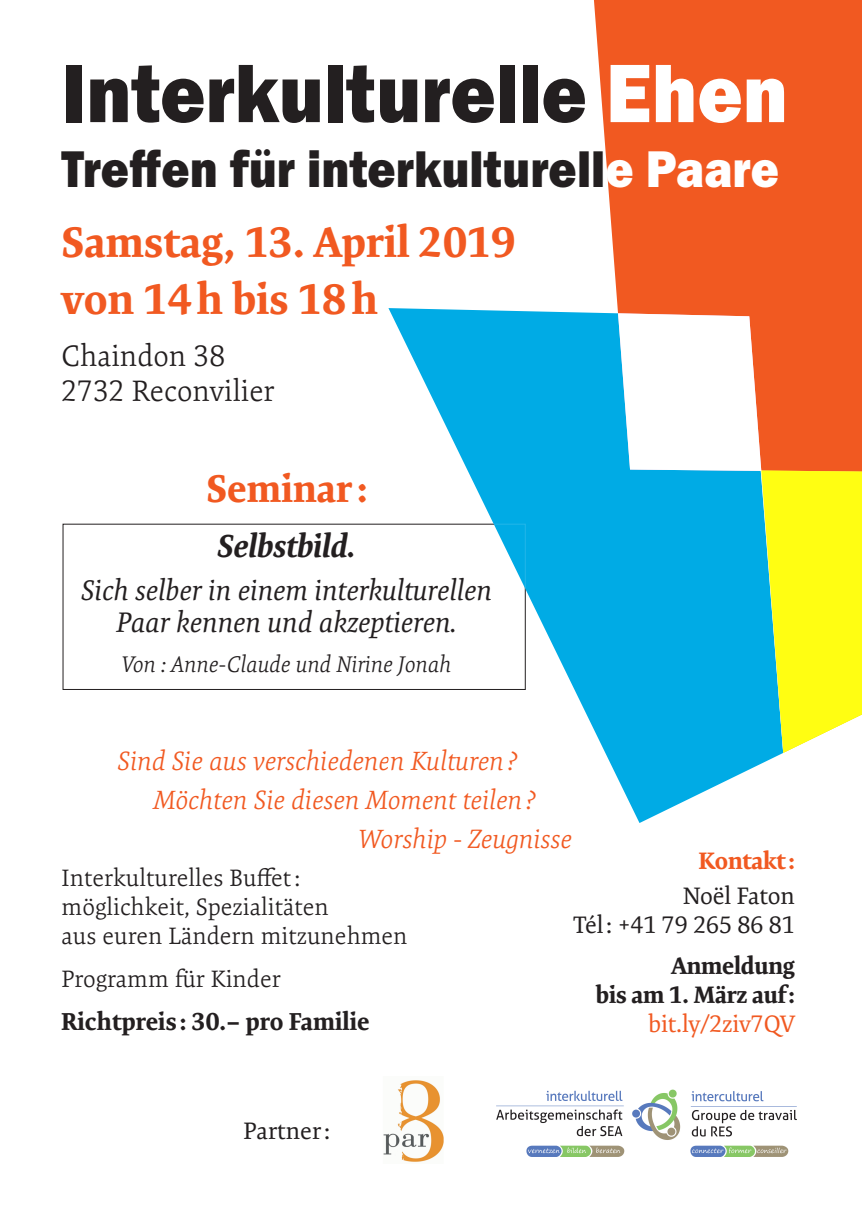
<style>
.page{position:relative;width:862px;height:1214px;background:#fff}
.page>*{position:absolute;margin:0;border:0;box-sizing:border-box;transform-origin:0 0}
.t1{font:85.6px "Franklin Gothic URW Hea";color:#231f20;scale:.9 1}
.t2{font:53.4px "Franklin Gothic URW Hea";color:#231f20;scale:.9 1}
.t3{font:700 43px/56.4px "Expo Serif Pro";color:#f15921}
.t4{font:700 38.8px "Expo Serif Pro";color:#f15921}
.t5{font:italic 700 32px "Expo Serif Pro";color:#231f20}
.t6{font:300 29.8px/35.8px "Expo Serif Pro";color:#231f20}
.t7{font:italic 28.4px/32.2px "Expo Serif Pro";color:#231f20;text-align:center}
.t8{font:italic 300 26.6px "Expo Serif Pro";color:#f15921}
.t9{font:700 24.6px "Expo Serif Pro";color:#231f20}
.t10{font:300 24px/28.6px "Expo Serif Pro";color:#231f20}
.t11{font:24px/28.8px "Expo Serif Pro";letter-spacing:-.01em;color:#231f20;text-align:right}
.t12{font:700 24px/28.8px "Expo Serif Pro";letter-spacing:-.01em;color:#231f20;text-align:right}
.t13{font:24px "Expo Serif Pro";letter-spacing:-.01em;color:#f15921}
.t14{font:700 24px "Expo Serif Pro";letter-spacing:-.01em;color:#f15921}
.t15{font:italic 300 22.8px "Expo Serif Pro";color:#231f20}
.s1{color:#fff}
</style>
<div class="page">
<div style="left:594px;top:0;width:268px;height:313px;background:#f15921"></div>
<svg style="left:388px;top:308px;width:395px;height:515px"></svg>
<svg style="left:618px;top:313px;width:244px;height:439px"></svg>
<img style="left:496px;top:1089px;width:300px;height:67px">
<img style="left:383px;top:1080px;width:61px;height:82px">
<h1 class="t1" style="left:62px;top:38px;width:808px">Interkulturelle <span class="s1">Ehen</span></h1>
<h2 class="t2" style="left:62px;top:134px;width:798px">Treffen für interkulturell<span class="s1">e Paare</span></h2>
<h3 class="t3" style="left:62px;top:214px;width:455px">Samstag, 13. April 2019 von 14h bis 18h</h3>
<p class="t6" style="left:62px;top:337px;width:214px">Chaindon 38<br>2732 Reconvilier</p>
<h3 class="t4" style="left:206px;top:464px;width:162px">Seminar :</h3>
<h3 class="t5" style="left:218px;top:525px;width:139px">Selbstbild.</h3>
<p class="t7" style="left:82px;top:574px;width:412px">Sich selber in einem interkulturellen<br>Paar kennen und akzeptieren.</p>
<p class="t15" style="left:122px;top:650px;width:331px">Von : Anne-Claude und Nirine Jonah</p>
<p class="t8" style="left:118px;top:745px;width:401px">Sind Sie aus verschiedenen Kulturen?</p>
<p class="t8" style="left:154px;top:784px;width:384px">Möchten Sie diesen Moment teilen?</p>
<p class="t8" style="left:359px;top:823px;width:214px">Worship - Zeugnisse</p>
<p class="t10" style="left:62px;top:863px;width:347px">Interkulturelles Buffet: möglichkeit, Spezialitäten<br>aus euren Ländern mitzunehmen</p>
<p class="t10" style="left:62px;top:964px;width:220px">Programm für Kinder</p>
<p class="t14" style="left:699px;top:846px;width:97px">Kontakt:</p>
<p class="t11" style="left:573px;top:881px;width:223px">Noël Faton<br>Tél: +41 79 265 86 81</p>
<p class="t12" style="left:596px;top:951px;width:200px">Anmeldung<br>bis am 1. März auf:</p>
<p class="t13" style="left:648px;top:1009px;width:148px">bit.ly/2ziv7QV</p>
<p class="t9" style="left:62px;top:1006px;width:310px">Richtpreis : 30.– pro Familie</p>
<p class="t11" style="left:244px;top:1115px;width:88px">Partner:</p>
</div>
